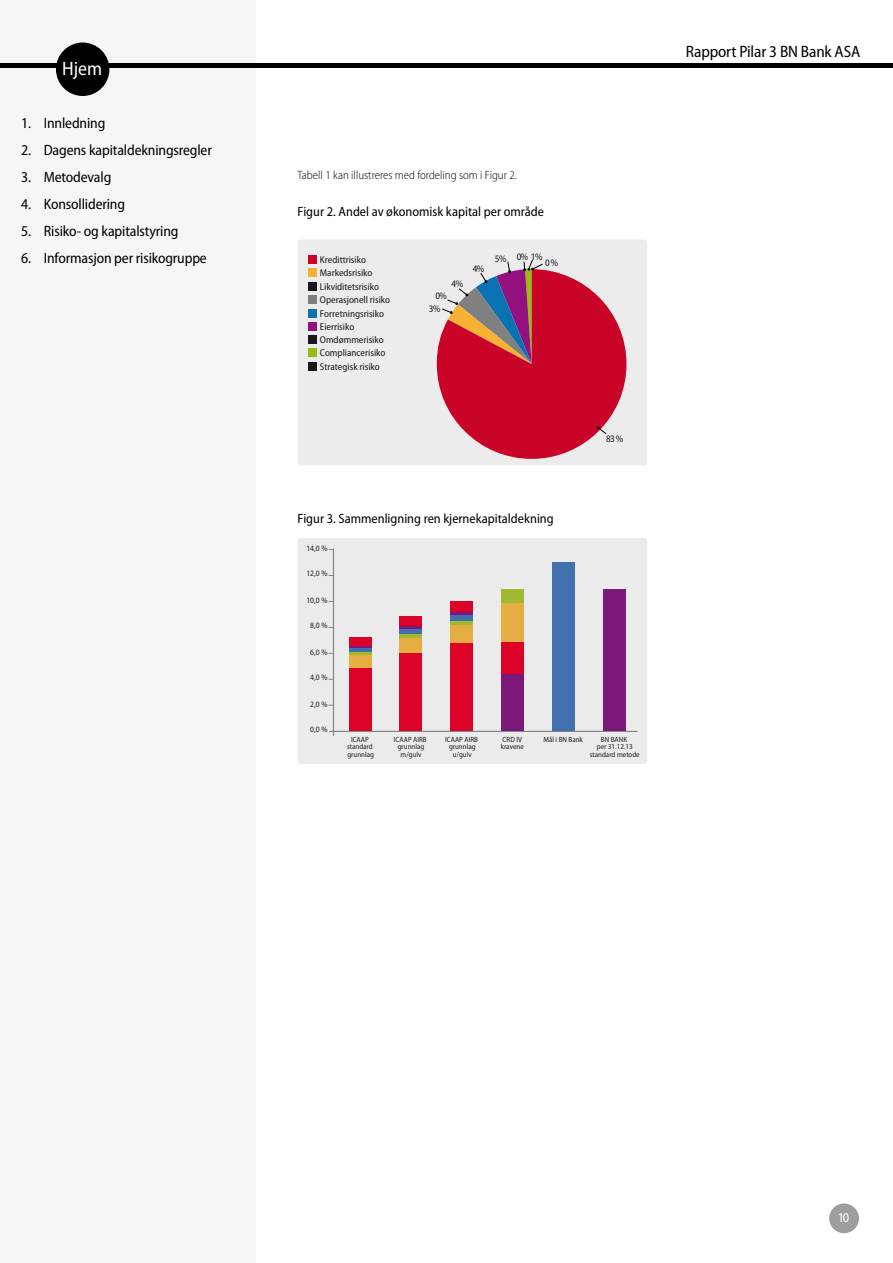
<style>
.page{position:relative;width:893px;height:1263px;background:#fff}
.page>*{position:absolute;margin:0;border:0;box-sizing:border-box;transform-origin:0 0}
.t1{font:semi-condensed 19.5px "Myriad Pro";color:#fff}
.t2{font:semi-condensed 16.5px "Myriad Pro";letter-spacing:-.01em;color:#000}
.t3{font:semi-condensed 15px "Myriad Pro";letter-spacing:-.01em;color:#000}
.t4{font:semi-condensed 13.5px "Myriad Pro";color:#000}
.t5{font:semi-condensed 13.5px "Myriad Pro";color:#fff}
.t6{font:300 semi-condensed 12px "Myriad Pro";color:#000}
.t7{font:semi-condensed 9.9px/13.2px "Myriad Pro";color:#1a171b}
.t8{font:semi-condensed 8.25px "Myriad Pro";color:#1f1e21}
.t9{font:semi-condensed 7.5px/7.5px "Myriad Pro";color:#1f1e21;text-align:center}
</style>
<div class="page">
<div style="left:829px;top:1203px;width:30px;height:30px;background:#9d9ea0;border-radius:50%"></div>
<div style="left:298px;top:239px;width:349px;height:226px;background:#ececed;border-radius:3px"></div>
<svg style="left:437px;top:259px;width:189px;height:200px"></svg>
<div style="left:308px;top:309px;width:8px;height:9px;background:#0a71b3"></div>
<div style="left:308px;top:322px;width:8px;height:9px;background:#92117e"></div>
<div style="left:308px;top:336px;width:8px;height:8px;background:#1a171b"></div>
<div style="left:308px;top:349px;width:8px;height:8px;background:#96bd0d"></div>
<div style="left:308px;top:256px;width:8px;height:8px;background:#ca0428"></div>
<div style="left:308px;top:269px;width:8px;height:8px;background:#f7b234"></div>
<div style="left:308px;top:282px;width:8px;height:8px;background:#1a171b"></div>
<div style="left:308px;top:295px;width:8px;height:8px;background:#808080"></div>
<div style="left:308px;top:362px;width:8px;height:8px;background:#1a171b"></div>
<div style="left:298px;top:538px;width:349px;height:226px;background:#ebebeb;border-radius:3px"></div>
<hr style="left:329px;top:731px;width:308px;height:1px;background:#828586">
<hr style="left:333px;top:549px;width:1px;height:187px;background:#828586">
<div style="left:349px;top:668px;width:23px;height:63px;background:#db0428"></div>
<div style="left:349px;top:655px;width:23px;height:13px;background:#e4ae42"></div>
<svg style="left:349px;top:651px;width:23px;height:4px"></svg>
<hr style="left:349px;top:648px;width:23px;height:3px;background:#426fad">
<hr style="left:349px;top:646px;width:23px;height:2px;background:#7d187b">
<div style="left:349px;top:637px;width:23px;height:9px;background:#db0428"></div>
<div style="left:399px;top:654px;width:23px;height:77px;background:#db0428"></div>
<div style="left:399px;top:637px;width:23px;height:16px;background:#e4ae42"></div>
<hr style="left:399px;top:634px;width:23px;height:3px;background:#9fba2f">
<div style="left:399px;top:629px;width:23px;height:5px;background:#426fad"></div>
<hr style="left:399px;top:626px;width:23px;height:3px;background:#7d187b">
<div style="left:399px;top:616px;width:23px;height:10px;background:#db0428"></div>
<div style="left:450px;top:643px;width:23px;height:88px;background:#db0428"></div>
<div style="left:450px;top:625px;width:23px;height:18px;background:#e4ae42"></div>
<hr style="left:450px;top:621px;width:23px;height:4px;background:#9fba2f">
<div style="left:450px;top:615px;width:23px;height:5px;background:#426fad"></div>
<hr style="left:450px;top:612px;width:23px;height:3px;background:#7d187b">
<div style="left:450px;top:601px;width:23px;height:11px;background:#db0428"></div>
<div style="left:552px;top:563px;width:23px;height:168px;background:#426fad"></div>
<div style="left:603px;top:590px;width:23px;height:141px;background:#7d187b"></div>
<div style="left:501px;top:673px;width:23px;height:58px;background:#7d187b"></div>
<div style="left:501px;top:641px;width:23px;height:32px;background:#db0428"></div>
<div style="left:501px;top:602px;width:23px;height:39px;background:#e4ae42"></div>
<div style="left:501px;top:589px;width:23px;height:14px;background:#9fba2f"></div>
<div style="left:0;top:0;width:255px;height:1263px;background:#f6f6f6"></div>
<hr style="left:0;top:64px;width:893px;height:4px;background:#000">
<div style="left:56px;top:43px;width:53px;height:53px;background:#000;border-radius:50%"></div>
<h1 class="t1" style="left:62px;top:57px;width:42px">Hjem</h1>
<h3 class="t3" style="left:21px;top:115px;width:86px">1. Innledning</h3>
<h3 class="t3" style="left:21px;top:142px;width:192px">2. Dagens kapitaldekningsregler</h3>
<h3 class="t3" style="left:21px;top:169px;width:92px">3. Metodevalg</h3>
<h3 class="t3" style="left:21px;top:196px;width:105px">4. Konsollidering</h3>
<h3 class="t3" style="left:21px;top:223px;width:159px">5. Risiko- og kapitalstyring</h3>
<h3 class="t3" style="left:21px;top:250px;width:187px">6. Informasjon per risikogruppe</h3>
<p class="t6" style="left:298px;top:169px;width:221px">Tabell 1 kan illustreres med fordeling som i Figur 2.</p>
<h3 class="t4" style="left:298px;top:205px;width:248px">Figur 2. Andel av økonomisk kapital per område</h3>
<p class="t7" style="left:320px;top:253px;width:72px">Kredittrisiko<br>Markedsrisiko<br>Likviditetsrisiko<br>Operasjonell risiko</p>
<p class="t7" style="left:320px;top:307px;width:67px">Forretningsrisiko<br>Eierrisiko<br>Omdømmerisiko<br>Compliancerisiko</p>
<p class="t7" style="left:320px;top:360px;width:61px">Strategisk risiko</p>
<p class="t7" style="left:451px;top:277px;width:13px">4%</p>
<p class="t7" style="left:435px;top:289px;width:13px">0%</p>
<p class="t7" style="left:429px;top:302px;width:13px">3%</p>
<p class="t7" style="left:473px;top:262px;width:13px">4%</p>
<p class="t7" style="left:531px;top:250px;width:13px">1%</p>
<p class="t7" style="left:495px;top:251px;width:35px">5% 0%</p>
<p class="t7" style="left:545px;top:256px;width:15px">0 %</p>
<h3 class="t4" style="left:298px;top:512px;width:258px">Figur 3. Sammenligning ren kjernekapitaldekning</h3>
<p class="t8" style="left:306px;top:543px;width:23px">14,0 %</p>
<p class="t8" style="left:306px;top:569px;width:23px">12,0 %</p>
<p class="t8" style="left:306px;top:595px;width:23px">10,0 %</p>
<p class="t8" style="left:310px;top:621px;width:19px">8,0 %</p>
<p class="t8" style="left:310px;top:647px;width:19px">6,0 %</p>
<p class="t8" style="left:310px;top:673px;width:19px">4,0 %</p>
<p class="t8" style="left:310px;top:699px;width:19px">2,0 %</p>
<p class="t8" style="left:310px;top:725px;width:19px">0,0 %</p>
<p class="t7" style="left:606px;top:432px;width:19px">83 %</p>
<p class="t9" style="left:347px;top:736px;width:28px">ICAAP standard grunnlag</p>
<p class="t9" style="left:394px;top:736px;width:34px">ICAAP AIRB grunnlag m/gulv</p>
<p class="t9" style="left:445px;top:736px;width:34px">ICAAP AIRB grunnlag u/gulv</p>
<p class="t9" style="left:501px;top:736px;width:25px;text-align:left">CRD IV kravene</p>
<p class="t9" style="left:543px;top:736px;width:41px">Mål i BN Bank</p>
<p class="t9" style="left:590px;top:736px;width:52px">BN BANK<br>per 31.12.13 standard metode</p>
<h2 class="t2" style="left:686px;top:42px;width:176px">Rapport Pilar 3 BN Bank ASA</h2>
<h3 class="t5" style="left:839px;top:1210px;width:12px">10</h3>
</div>
